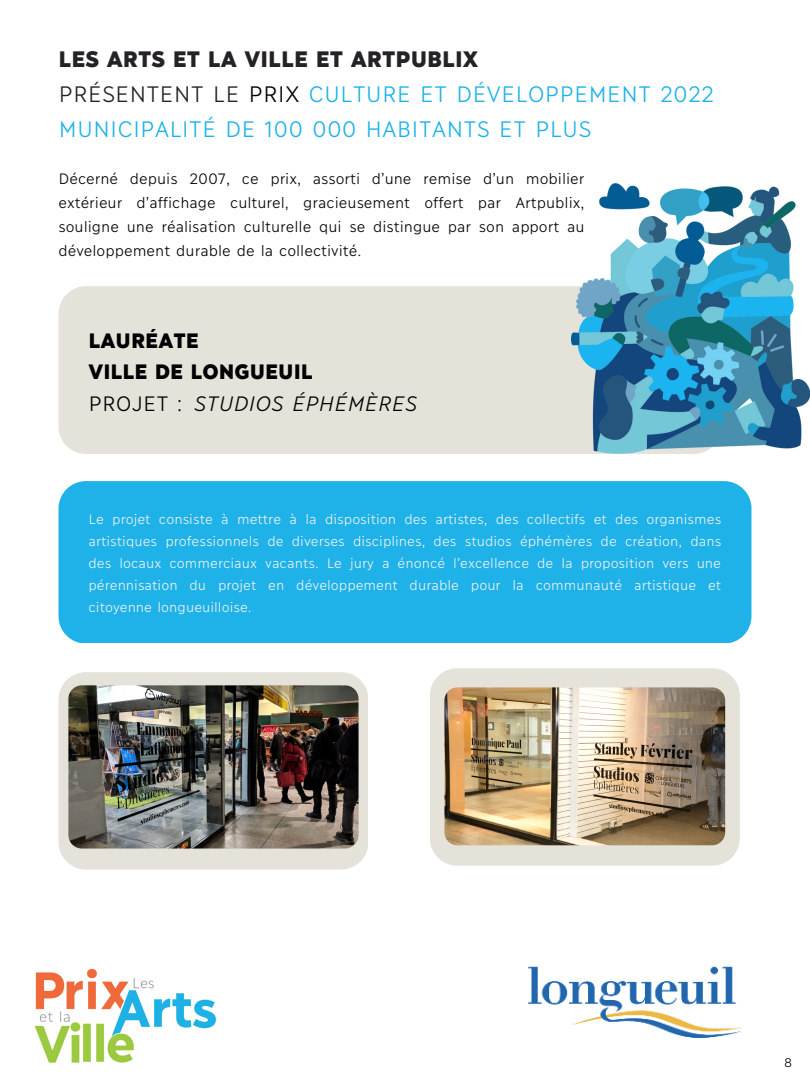
<style>
.page{position:relative;width:810px;height:1080px;background:#fff}
.page>*{position:absolute;margin:0;border:0;box-sizing:border-box;transform-origin:0 0}
.t1{font:300 22.31px/35.1px "Ilisarniq";color:#1eb2e8}
.t2{font:900 20.81px/31.4px "Ilisarniq";color:#000}
.t3{font:300 15px/23.9px "Ilisarniq";color:#000;text-align:justify}
.t4{font:300 13.62px/22px "Ilisarniq";color:#f2f2f2;text-align:justify}
.t5{font:300 12.5px "Ilisarniq";color:#000}
.s1{font-weight:900;color:#242226}
.s2{color:#242226}
.s3{color:#000}
.s4{font-weight:300}
.s5{font-weight:300;color:#e5e2da}
.s6{font-weight:300;font-style:italic}
</style>
<div class="page">
<div style="left:59px;top:286px;width:662px;height:167px;background:#e5e2da;border-radius:27px"></div>
<div style="left:59px;top:481px;width:692px;height:162px;background:#1eb2e8"></div>
<img style="left:571px;top:184px;width:239px;height:270px">
<img style="left:528px;top:966px;width:214px;height:72px">
<img style="left:34px;top:968px;width:183px;height:95px">
<div style="left:59px;top:672px;width:309px;height:198px;background:#e5e2da;border-radius:27px"></div>
<img style="left:68px;top:685px;width:291px;height:164px;border-radius:14px">
<div style="left:430px;top:668px;width:309px;height:198px;background:#e5e2da;border-radius:27px"></div>
<img style="left:444px;top:687px;width:281px;height:158px;border-radius:13px">
<h1 class="t1" style="left:59px;top:39px;width:657px"><span class="s1">LES ARTS ET LA VILLE ET ARTPUBLIX<br></span><span class="s2">PRÉSENTENT LE</span> <span class="s3">PRIX</span> CULTURE ET DÉVELOPPEMENT 2022<br>MUNICIPALITÉ DE 100 000 HABITANTS ET PLUS</h1>
<p class="t3" style="left:59px;top:165px;width:528px">Décerné depuis 2007, ce prix, assorti d’une remise d’un mobilier extérieur d’affichage culturel, gracieusement offert par Artpublix, souligne une réalisation culturelle qui se distingue par son apport au développement durable de la collectivité.</p>
<h2 class="t2" style="left:89px;top:323px;width:330px">LAURÉATE<br>VILLE DE LONGUEUIL<br><span class="s4">P R O J E T :</span> <span class="s5">S</span><span class="s6">S</span><span class="s5">T</span><span class="s6">T</span><span class="s5">U</span><span class="s6">U</span><span class="s5">D</span><span class="s6">D</span><span class="s5">I</span><span class="s6">I</span><span class="s5">O</span><span class="s6">O</span><span class="s5">S</span><span class="s6">S</span> <span class="s5">É</span><span class="s6">É</span><span class="s5">P</span><span class="s6">P</span><span class="s5">H</span><span class="s6">H</span><span class="s5">É</span><span class="s6">É</span><span class="s5">M</span><span class="s6">M</span><span class="s5">È</span><span class="s6">È</span><span class="s5">R</span><span class="s6">R</span><span class="s5">E</span><span class="s6">E</span><span class="s5">S</span><span class="s6">S</span></h2>
<p class="t4" style="left:89px;top:507px;width:634px">Le projet consiste à mettre à la disposition des artistes, des collectifs et des organismes artistiques professionnels de diverses disciplines, des studios éphémères de création, dans des locaux commerciaux vacants. Le jury a énoncé l’excellence de la proposition vers une pérennisation du projet en développement durable pour la communauté artistique et citoyenne longueuilloise.</p>
<p class="t5" style="left:784px;top:1054px;width:10px">8</p>
</div>
